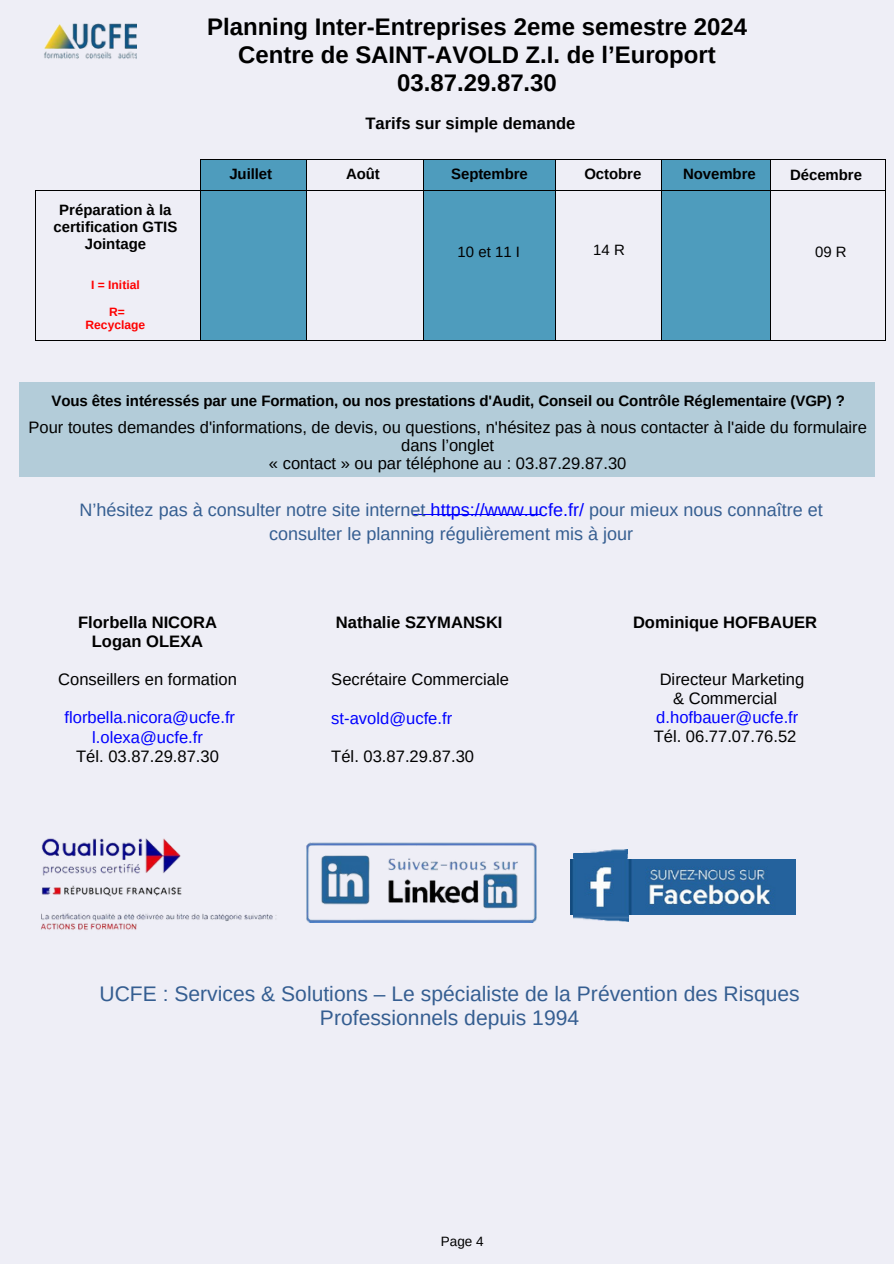
<style>
.page{position:relative;width:894px;height:1264px;background:#fff}
.page>*{position:absolute;margin:0;border:0;box-sizing:border-box;transform-origin:0 0}
.t1{font:700 24px/28.2px "Arimo";color:#000;text-align:center}
.t2{font:21px/23.7px "Arimo";color:#355e91;text-align:center}
.t3{font:18px/24.2px "Arimo";color:#355e91;text-align:center}
.t4{font:16.5px/19.2px "Arimo";color:#000;text-align:center}
.t5{font:700 16.5px/19.2px "Arimo";color:#000;text-align:center}
.t6{font:16.5px/19.2px "Arimo";color:#00f;text-align:center}
.t7{font:700 15px/16.8px "Arimo";letter-spacing:-.005em;color:#000;text-align:center}
.t8{font:15px "Arimo";color:#000}
.t9{font:13.5px "Arimo";color:#000}
.t10{font:700 12px "Arimo";color:#f00}
.s1{color:#00f}
.s2{color:#000}
</style>
<div class="page">
<div style="left:0;top:0;width:893px;height:1263px;background:#eeeef6"></div>
<img style="left:44px;top:23px;width:92px;height:36px">
<hr style="left:413px;top:513px;width:127px;height:1px;background:#00f">
<div style="left:200px;top:159px;width:106px;height:31px;background:#4e9cbd"></div>
<div style="left:423px;top:159px;width:131px;height:31px;background:#4e9cbd"></div>
<div style="left:661px;top:159px;width:108px;height:31px;background:#4e9cbd"></div>
<hr style="left:200px;top:159px;width:106px;height:1px;background:#000">
<hr style="left:306px;top:159px;width:117px;height:1px;background:#000">
<hr style="left:423px;top:159px;width:131px;height:1px;background:#000">
<hr style="left:555px;top:159px;width:106px;height:1px;background:#000">
<hr style="left:661px;top:159px;width:108px;height:1px;background:#000">
<hr style="left:770px;top:159px;width:115px;height:1px;background:#000">
<hr style="left:199px;top:159px;width:1px;height:31px;background:#000">
<hr style="left:306px;top:159px;width:1px;height:31px;background:#000">
<hr style="left:423px;top:159px;width:1px;height:31px;background:#000">
<hr style="left:554px;top:159px;width:1px;height:31px;background:#000">
<hr style="left:661px;top:159px;width:1px;height:31px;background:#000">
<hr style="left:769px;top:159px;width:1px;height:31px;background:#000">
<hr style="left:885px;top:159px;width:1px;height:31px;background:#000">
<div style="left:200px;top:190px;width:106px;height:17px;background:#4e9cbd"></div>
<div style="left:423px;top:190px;width:131px;height:17px;background:#4e9cbd"></div>
<div style="left:661px;top:190px;width:108px;height:17px;background:#4e9cbd"></div>
<hr style="left:36px;top:190px;width:163px;height:1px;background:#000">
<hr style="left:200px;top:190px;width:106px;height:1px;background:#000">
<hr style="left:306px;top:190px;width:117px;height:1px;background:#000">
<hr style="left:423px;top:190px;width:131px;height:1px;background:#000">
<hr style="left:555px;top:190px;width:106px;height:1px;background:#000">
<hr style="left:661px;top:190px;width:108px;height:1px;background:#000">
<hr style="left:770px;top:190px;width:115px;height:1px;background:#000">
<div style="left:200px;top:207px;width:106px;height:17px;background:#4e9cbd"></div>
<div style="left:423px;top:207px;width:131px;height:17px;background:#4e9cbd"></div>
<div style="left:661px;top:207px;width:108px;height:17px;background:#4e9cbd"></div>
<div style="left:200px;top:224px;width:106px;height:18px;background:#4e9cbd"></div>
<div style="left:423px;top:224px;width:131px;height:18px;background:#4e9cbd"></div>
<div style="left:661px;top:224px;width:108px;height:18px;background:#4e9cbd"></div>
<svg style="left:35px;top:190px;width:1px;height:52px"></svg>
<svg style="left:306px;top:191px;width:1px;height:51px"></svg>
<svg style="left:423px;top:191px;width:1px;height:51px"></svg>
<svg style="left:554px;top:190px;width:1px;height:52px"></svg>
<svg style="left:661px;top:191px;width:1px;height:51px"></svg>
<svg style="left:769px;top:190px;width:1px;height:52px"></svg>
<svg style="left:885px;top:190px;width:1px;height:52px"></svg>
<div style="left:200px;top:242px;width:106px;height:98px;background:#4e9cbd"></div>
<div style="left:423px;top:242px;width:131px;height:98px;background:#4e9cbd"></div>
<div style="left:661px;top:242px;width:108px;height:98px;background:#4e9cbd"></div>
<hr style="left:35px;top:242px;width:1px;height:98px;background:#000">
<hr style="left:36px;top:340px;width:163px;height:1px;background:#000">
<hr style="left:199px;top:242px;width:1px;height:98px;background:#000">
<hr style="left:200px;top:340px;width:106px;height:1px;background:#000">
<hr style="left:306px;top:242px;width:1px;height:98px;background:#000">
<hr style="left:306px;top:340px;width:117px;height:1px;background:#000">
<hr style="left:423px;top:242px;width:1px;height:98px;background:#000">
<hr style="left:423px;top:340px;width:131px;height:1px;background:#000">
<hr style="left:554px;top:242px;width:1px;height:98px;background:#000">
<hr style="left:555px;top:340px;width:106px;height:1px;background:#000">
<hr style="left:661px;top:242px;width:1px;height:98px;background:#000">
<hr style="left:661px;top:340px;width:108px;height:1px;background:#000">
<hr style="left:769px;top:242px;width:1px;height:98px;background:#000">
<hr style="left:770px;top:340px;width:115px;height:1px;background:#000">
<hr style="left:885px;top:242px;width:1px;height:98px;background:#000">
<img style="left:318px;top:842px;width:219px;height:80px">
<div style="left:19px;top:382px;width:855px;height:94px;background:#b3ccd9"></div>
<img style="left:583px;top:849px;width:44px;height:4px">
<hr style="left:573px;top:853px;width:54px;height:1px;background:#22619c">
<hr style="left:573px;top:854px;width:54px;height:1px;background:#22619c">
<hr style="left:573px;top:855px;width:54px;height:1px;background:#22619c">
<hr style="left:573px;top:856px;width:54px;height:1px;background:#22619c">
<hr style="left:573px;top:857px;width:54px;height:1px;background:#22619c">
<hr style="left:573px;top:858px;width:54px;height:1px;background:#22619c">
<img style="left:570px;top:859px;width:225px;height:55px">
<img style="left:573px;top:913px;width:55px;height:8px">
<img style="left:41px;top:838px;width:277px;height:92px">
<p class="t1" style="left:207px;top:13px;width:541px">Planning Inter-Entreprises 2eme semestre 2024<br>Centre de SAINT-AVOLD Z.I. de l’Europort<br>03.87.29.87.30</p>
<h6 class="t5" style="left:365px;top:114px;width:211px">Tarifs sur simple demande</h6>
<p class="t7" style="left:53px;top:201px;width:125px">Préparation à la certification GTIS<br>Jointage</p>
<p class="t10" style="left:91px;top:278px;width:50px">I = Initial</p>
<p class="t10" style="left:109px;top:304px;width:17px">R=</p>
<p class="t10" style="left:85px;top:318px;width:61px">Recyclage</p>
<h3 class="t7" style="left:229px;top:165px;width:44px">Juillet</h3>
<h4 class="t7" style="left:346px;top:165px;width:35px">Août</h4>
<h4 class="t7" style="left:451px;top:165px;width:78px">Septembre</h4>
<h3 class="t7" style="left:584px;top:165px;width:58px">Octobre</h3>
<h4 class="t7" style="left:683px;top:165px;width:74px">Novembre</h4>
<h4 class="t7" style="left:789px;top:166px;width:73px">Décembre</h4>
<h4 class="t8" style="left:457px;top:243px;width:64px">10 et 11 I</h4>
<h3 class="t8" style="left:593px;top:242px;width:33px">14 R</h3>
<h4 class="t8" style="left:814px;top:243px;width:33px">09 R</h4>
<h4 class="t7" style="left:51px;top:393px;width:795px">Vous êtes intéressés par une Formation, ou nos prestations d'Audit, Conseil ou Contrôle Réglementaire (VGP) ?</h4>
<p class="t4" style="left:28px;top:418px;width:839px;line-height:18px">Pour toutes demandes d'informations, de devis, ou questions, n'hésitez pas à nous contacter à l'aide du formulaire dans l’onglet<br>« contact » ou par téléphone au : 03.87.29.87.30</p>
<p class="t3" style="left:79px;top:497px;width:744px">N’hésitez pas à consulter notre site internet <span class="s1">https://www.ucfe.fr/</span> pour mieux nous connaître et consulter le planning régulièrement mis à jour</p>
<p class="t5" style="left:78px;top:612px;width:140px">Florbella NICORA<br>Logan OLEXA</p>
<h6 class="t4" style="left:58px;top:670px;width:180px">Conseillers en formation</h6>
<h6 class="t6" style="left:64px;top:708px;width:172px">florbella.nicora@ucfe.fr l.olexa@ucfe.fr<br><span class="s2">Tél. 03.87.29.87.30</span></h6>
<p class="t5" style="left:336px;top:612px;width:168px">Nathalie SZYMANSKI</p>
<h6 class="t4" style="left:331px;top:670px;width:179px">Secrétaire Commerciale</h6>
<h5 class="t6" style="left:331px;top:708px;width:122px">st-avold@ucfe.fr</h5>
<h6 class="t4" style="left:331px;top:746px;width:144px">Tél. 03.87.29.87.30</h6>
<h5 class="t5" style="left:632px;top:612px;width:185px">Dominique HOFBAUER</h5>
<p class="t4" style="left:653px;top:669px;width:152px">Directeur Marketing &amp; Commercial <span class="s1">d.hofbauer@ucfe.fr<br></span>Tél. 06.77.07.76.52</p>
<p class="t2" style="left:99px;top:981px;width:701px">UCFE : Services &amp; Solutions – Le spécialiste de la Prévention des Risques<br>Professionnels depuis 1994</p>
<h6 class="t9" style="left:441px;top:1233px;width:44px">Page 4</h6>
</div>
